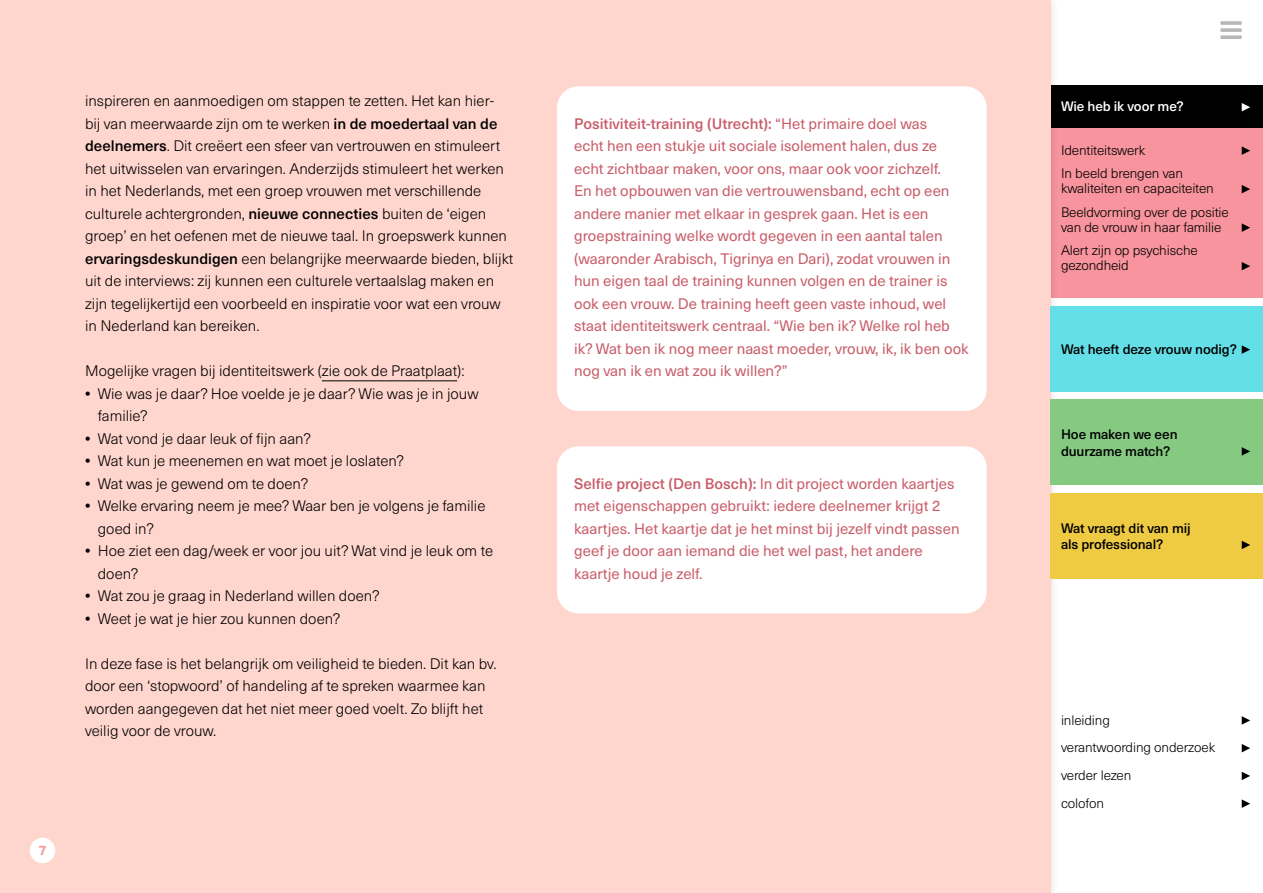
<style>
.page{position:relative;width:1263px;height:893px;background:#fff}
.page>*{position:absolute;margin:0;border:0;box-sizing:border-box;transform-origin:0 0}
.t1{font:300 15px/22.5px "Neue Haas Unica Pro";color:#000}
.t2{font:15px/22.5px "Neue Haas Unica Pro";color:#c85d69}
.t3{font:300 13.5px/27.8px "Neue Haas Unica Pro";letter-spacing:-.01em;color:#000}
.t4{font:500 13.5px/16.5px "Neue Haas Unica Pro";letter-spacing:-.01em;color:#000}
.t5{font:500 13.5px "Neue Haas Unica Pro";letter-spacing:-.01em;color:#fff}
.t6{font:700 13.5px "Neue Haas Unica Pro";color:#f7949d}
.s1{font-weight:500}
.s2{font-weight:700}
</style>
<div class="page">
<div style="left:1050px;top:85px;width:213px;height:213px;background:#f7949d"></div>
<div style="left:1050px;top:85px;width:213px;height:43px;background:#000"></div>
<svg style="left:1242px;top:103px;width:8px;height:8px"></svg>
<div style="left:0;top:0;width:1050px;height:893px;background:#ffd6ce"></div>
<div style="left:1050px;top:400px;width:213px;height:85px;background:#86ca82"></div>
<svg style="left:1242px;top:447px;width:8px;height:9px"></svg>
<div style="left:1050px;top:306px;width:213px;height:85px;background:#64dfe7"></div>
<svg style="left:1242px;top:345px;width:8px;height:9px"></svg>
<div style="left:1050px;top:493px;width:213px;height:85px;background:#eecb43"></div>
<svg style="left:1242px;top:541px;width:8px;height:8px"></svg>
<svg style="left:1242px;top:716px;width:8px;height:9px"></svg>
<svg style="left:1242px;top:744px;width:8px;height:8px"></svg>
<svg style="left:1242px;top:772px;width:8px;height:8px"></svg>
<svg style="left:1242px;top:799px;width:8px;height:9px"></svg>
<svg style="left:1220px;top:35px;width:22px;height:4px"></svg>
<svg style="left:1220px;top:28px;width:22px;height:4px"></svg>
<svg style="left:1220px;top:21px;width:22px;height:4px"></svg>
<svg style="left:1242px;top:146px;width:8px;height:9px"></svg>
<svg style="left:1242px;top:185px;width:8px;height:8px"></svg>
<svg style="left:1242px;top:223px;width:8px;height:9px"></svg>
<svg style="left:1242px;top:262px;width:8px;height:8px"></svg>
<div style="left:30px;top:838px;width:25px;height:25px;background:#fff;border-radius:50%"></div>
<hr style="left:322px;top:381px;width:135px;height:1px;background:#000">
<div style="left:557px;top:86px;width:429px;height:325px;background:#fff;border-radius:21px"></div>
<div style="left:557px;top:446px;width:429px;height:167px;background:#fff;border-radius:21px"></div>
<p class="t1" style="left:85px;top:90px;width:430px">inspireren en aanmoedigen om stappen te zetten. Het kan hier-<br>bij van meerwaarde zijn om te werken <span class="s1">in de moedertaal van de deelnemers</span>. Dit creëert een sfeer van vertrouwen en stimuleert het uitwisselen van ervaringen. Anderzijds stimuleert het werken in het Nederlands, met een groep vrouwen met verschillende culturele achtergronden, <span class="s1">nieuwe connecties</span> buiten de ‘eigen groep’ en het oefenen met de nieuwe taal. In groepswerk kunnen <span class="s1">ervaringsdeskundigen</span> een belangrijke meerwaarde bieden, blijkt uit de interviews: zij kunnen een culturele vertaalslag maken en zijn tegelijkertijd een voorbeeld en inspiratie voor wat een vrouw in Nederland kan bereiken.</p>
<p class="t1" style="left:85px;top:360px;width:381px">Mogelijke vragen bij identiteitswerk (zie ook de Praatplaat):</p>
<p class="t1" style="left:98px;top:383px;width:382px;text-indent:-13px"><span class="s2">•</span> Wie was je daar? Hoe voelde je je daar? Wie was je in jouw familie?</p>
<p class="t1" style="left:85px;top:428px;width:227px"><span class="s2">•</span> Wat vond je daar leuk of fijn aan?</p>
<p class="t1" style="left:85px;top:450px;width:321px"><span class="s2">•</span> Wat kun je meenemen en wat moet je loslaten?</p>
<p class="t1" style="left:85px;top:473px;width:225px"><span class="s2">•</span> Wat was je gewend om te doen?</p>
<p class="t1" style="left:98px;top:495px;width:389px;text-indent:-13px"><span class="s2">•</span> Welke ervaring neem je mee? Waar ben je volgens je familie goed in?</p>
<p class="t1" style="left:98px;top:540px;width:397px;text-indent:-13px"><span class="s2">•</span> Hoe ziet een dag/week er voor jou uit? Wat vind je leuk om te doen?</p>
<p class="t1" style="left:85px;top:585px;width:296px"><span class="s2">•</span> Wat zou je graag in Nederland willen doen?</p>
<p class="t1" style="left:85px;top:608px;width:257px"><span class="s2">•</span> Weet je wat je hier zou kunnen doen?</p>
<p class="t1" style="left:85px;top:653px;width:413px">In deze fase is het belangrijk om veiligheid te bieden. Dit kan bv. door een ‘stopwoord’ of handeling af te spreken waarmee kan worden aangegeven dat het niet meer goed voelt. Zo blijft het veilig voor de vrouw.</p>
<p class="t6" style="left:38px;top:842px;width:10px">7</p>
<p class="t2" style="left:574px;top:112px;width:396px"><span class="s1">Positiviteit-training (Utrecht):</span> “Het primaire doel was<br>echt hen een stukje uit sociale isolement halen, dus ze echt zichtbaar maken, voor ons, maar ook voor zichzelf.<br>En het opbouwen van die vertrouwensband, echt op een andere manier met elkaar in gesprek gaan. Het is een groepstraining welke wordt gegeven in een aantal talen (waaronder Arabisch, Tigrinya en Dari), zodat vrouwen in hun eigen taal de training kunnen volgen en de trainer is ook een vrouw. De training heeft geen vaste inhoud, wel staat identiteitswerk centraal. “Wie ben ik? Welke rol heb ik? Wat ben ik nog meer naast moeder, vrouw, ik, ik ben ook nog van ik en wat zou ik willen?”</p>
<p class="t2" style="left:574px;top:472px;width:387px"><span class="s1">Selfie project (Den Bosch):</span> In dit project worden kaartjes met eigenschappen gebruikt: iedere deelnemer krijgt 2 kaartjes. Het kaartje dat je het minst bij jezelf vindt passen geef je door aan iemand die het wel past, het andere kaartje houd je zelf.</p>
<p class="t5" style="left:1061px;top:99px;width:124px">Wie heb ik voor me?</p>
<p class="t3" style="left:1061px;top:139px;width:124px;line-height:23.5px">Identiteitswerk<br>In beeld brengen van</p>
<p class="t3" style="left:1061px;top:177px;width:169px;line-height:23.5px">kwaliteiten en capaciteiten<br>Beeldvorming over de positie</p>
<p class="t3" style="left:1061px;top:216px;width:162px;line-height:23.5px">van de vrouw in haar familie<br>Alert zijn op psychische</p>
<p class="t3" style="left:1061px;top:252px;width:69px">gezondheid</p>
<p class="t4" style="left:1061px;top:341px;width:177px">Wat heeft deze vrouw nodig?</p>
<p class="t4" style="left:1061px;top:426px;width:118px">Hoe maken we een duurzame match?</p>
<p class="t4" style="left:1061px;top:520px;width:131px">Wat vraagt dit van mij als professional?</p>
<p class="t3" style="left:1061px;top:706px;width:156px">inleiding<br>verantwoording onderzoek verder lezen<br>colofon</p>
</div>
